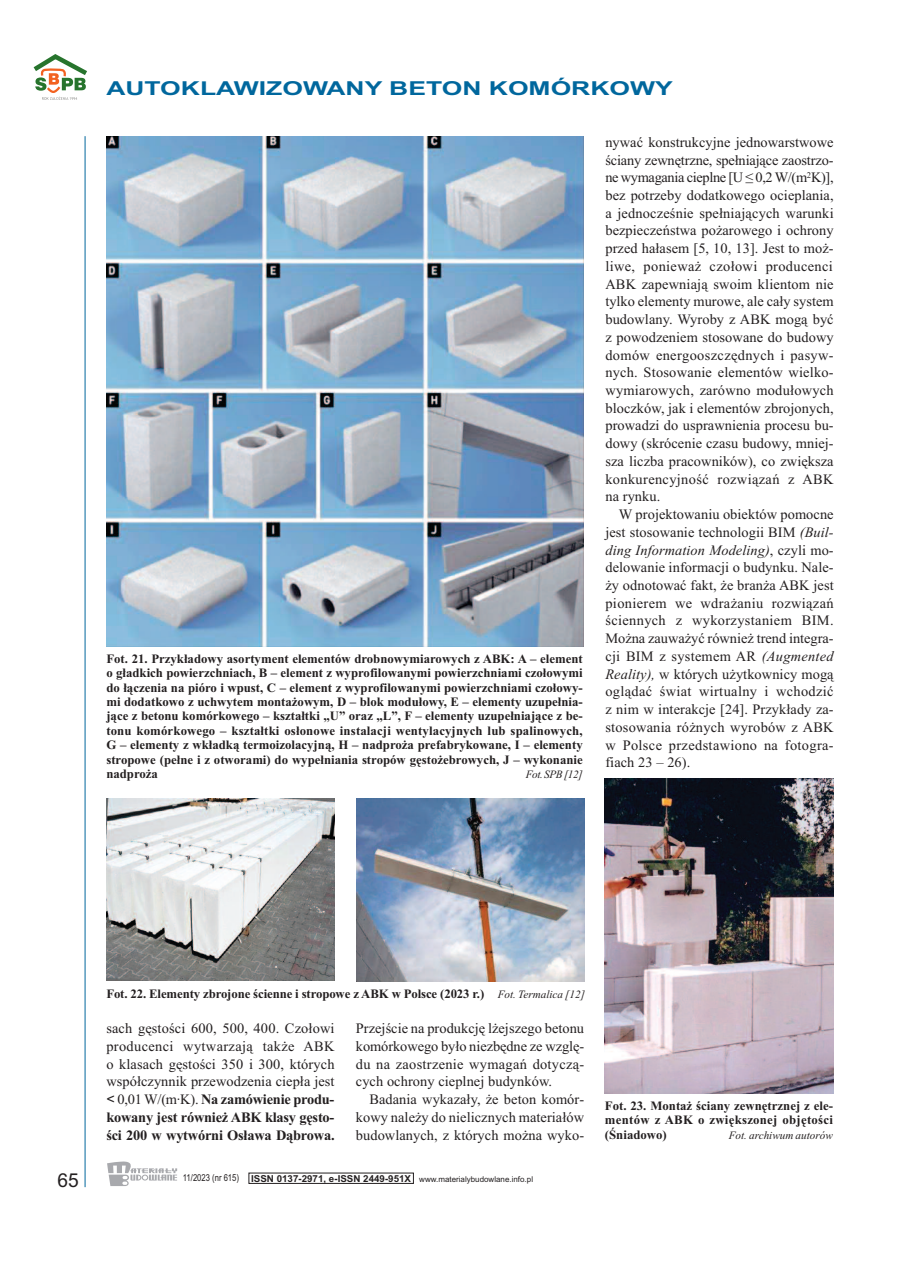
<style>
.page{position:relative;width:906px;height:1268px;background:#fff}
.page>*{position:absolute;margin:0;border:0;box-sizing:border-box;transform-origin:0 0}
.t1{font:700 19.2px "Arial";color:#00679d;scale:1.38 1}
.t2{font:19.2px "Arial";color:#231f20}
.t3{font:14.4px/17.7px "Times New Roman";letter-spacing:.005em;color:#231f20;text-align:justify}
.t4{font:700 12.75px/14.4px "Times New Roman";color:#231f20;text-align:justify}
.t5{font:italic 11.25px "Times New Roman";color:#231f20}
.t6{font:9.6px "Arial";color:#231f20;scale:.8 1}
.t7{font:7.95px "Arial";color:#231f20}
.s1{font-style:italic}
.s2{font-weight:400;font-style:italic;font-size:11.25px}
.s3{font-family:"Arial Unicode MS"}
.s4{font-weight:700}
.s5{font-weight:700;font-size:9.6px}
</style>
<div class="page">
<hr style="left:85px;top:136px;width:1px;height:1050px;background:#00679d">
<svg style="left:107px;top:1161px;width:70px;height:24px"></svg>
<svg style="left:33px;top:54px;width:54px;height:46px"></svg>
<img style="left:106px;top:798px;width:228px;height:182px">
<img style="left:356px;top:798px;width:229px;height:183px">
<img style="left:605px;top:778px;width:228px;height:315px">
<img style="left:106px;top:136px;width:477px;height:510px">
<h1 class="t1" style="left:106px;top:77px;width:412px">AUTOKLAWIZOWANY BETON KOMÓRKOWY</h1>
<p class="t4" style="left:106px;top:651px;width:478px">Fot. 21. Przykładowy asortyment elementów drobnowymiarowych z ABK: A – element o gładkich powierzchniach, B – element z wyprofilowanymi powierzchniami czołowymi do łączenia na pióro i wpust, C – element z wyprofilowanymi powierzchniami czołowy&shy;mi dodatkowo z uchwytem montażowym, D – blok modułowy, E – elementy uzupełnia&shy;jące z betonu komórkowego – kształtki „U” oraz „L”, F – elementy uzupełniające z be&shy;tonu komórkowego – kształtki osłonowe instalacji wentylacyjnych lub spalinowych, G – elementy z wkładką termoizolacyjną, H – nadproża prefabrykowane, I – elementy stropowe (pełne i z otworami) do wypełniania stropów gęstożebrowych, J – wykonanie nadproża</p>
<p class="t5" style="left:525px;top:767px;width:59px">Fot.SPB[12]</p>
<p class="t3" style="left:605px;top:133px;width:230px">nywać konstrukcyjne jednowarstwowe ściany zewnętrzne, spełniające zaostrzo&shy;ne wymagania cieplne [U ≤ 0,2W/(m<sup>2</sup>K)], bez potrzeby dodatkowego ocieplania, a jednocześnie spełniających warunki bezpieczeństwa pożarowego i ochrony przed hałasem [5, 10, 13]. Jest to moż&shy;liwe, ponieważ czołowi producenci ABK zapewniają swoim klientom nie tylko elementy murowe, ale cały system budowlany. Wyroby z ABK mogą być z powodzeniem stosowane do budowy domów energooszczędnych i pasyw&shy;nych. Stosowanie elementów wielko&shy;wymiarowych, zarówno modułowych bloczków, jak i elementów zbrojonych, prowadzi do usprawnienia procesu bu&shy;dowy (skrócenie czasu budowy, mniej&shy;sza liczba pracowników), co zwiększa konkurencyjność rozwiązań z ABK na rynku.</p>
<p class="t3" style="left:605px;top:505px;width:230px;text-indent:14px">W projektowaniu obiektów pomocne jest stosowanie technologii BIM <span class="s1">(Buil&shy;ding Information Modeling)</span>, czyli mo&shy;delowanie informacji o budynku. Nale&shy;ży odnotować fakt, że branża ABK jest pionierem we wdrażaniu rozwiązań ściennych z wykorzystaniem BIM.<br>Można zauważyć również trend integra&shy;cji BIM z systemem AR <span class="s1">(Augmented Reality),</span> w których użytkownicy mogą oglądać świat wirtualny i wchodzić z nim w interakcje [24]. Przykłady za&shy;stosowania różnych wyrobów z ABK w Polsce przedstawiono na fotogra&shy;fiach 23 – 26).</p>
<p class="t4" style="left:106px;top:985px;width:480px">Fot. 22. Elementy zbrojone ścienne i stropowe z ABK w Polsce (2023 r.) <span class="s2">Fot. Termalica [12]</span></p>
<p class="t3" style="left:106px;top:1019px;width:230px">sach gęstości 600, 500, 400. Czołowi producenci wytwarzają także ABK o klasach gęstości 350 i 300, których współczynnik przewodzenia ciepła jest <span class="s3">&lt;</span> 0,01 W/(m·K). <span class="s4">Na zamówienie produ&shy;kowany jest również ABK klasy gęsto&shy;ści 200 w wytwórni Osława Dąbrowa.</span></p>
<p class="t3" style="left:356px;top:1019px;width:230px">Przejście na produkcję lżejszego betonu komórkowego było niezbędne ze wzglę&shy;du na zaostrzenie wymagań dotyczą&shy;cych ochrony cieplnej budynków.</p>
<p class="t3" style="left:356px;top:1089px;width:230px;text-indent:14px">Badania wykazały, że beton komór&shy;kowy należy do nielicznych materiałów budowlanych, z których można wyko-</p>
<h1 class="t2" style="left:57px;top:1168px;width:23px">65</h1>
<p class="t6" style="left:183px;top:1171px;width:72px">11/2023 (nr 615)</p>
<p class="t7" style="left:251px;top:1174px;width:283px"><span class="s5">ISSN 0137-2971, e-ISSN 2449-951X</span> www.materialybudowlane.info.pl</p>
<p class="t4" style="left:605px;top:1098px;width:229px">Fot. 23. Montaż ściany zewnętrznej z ele&shy;mentów z ABK o zwiększonej objętości (Śniadowo)</p>
<p class="t5" style="left:728px;top:1127px;width:106px">Fot. archiwum autorów</p>
</div>
